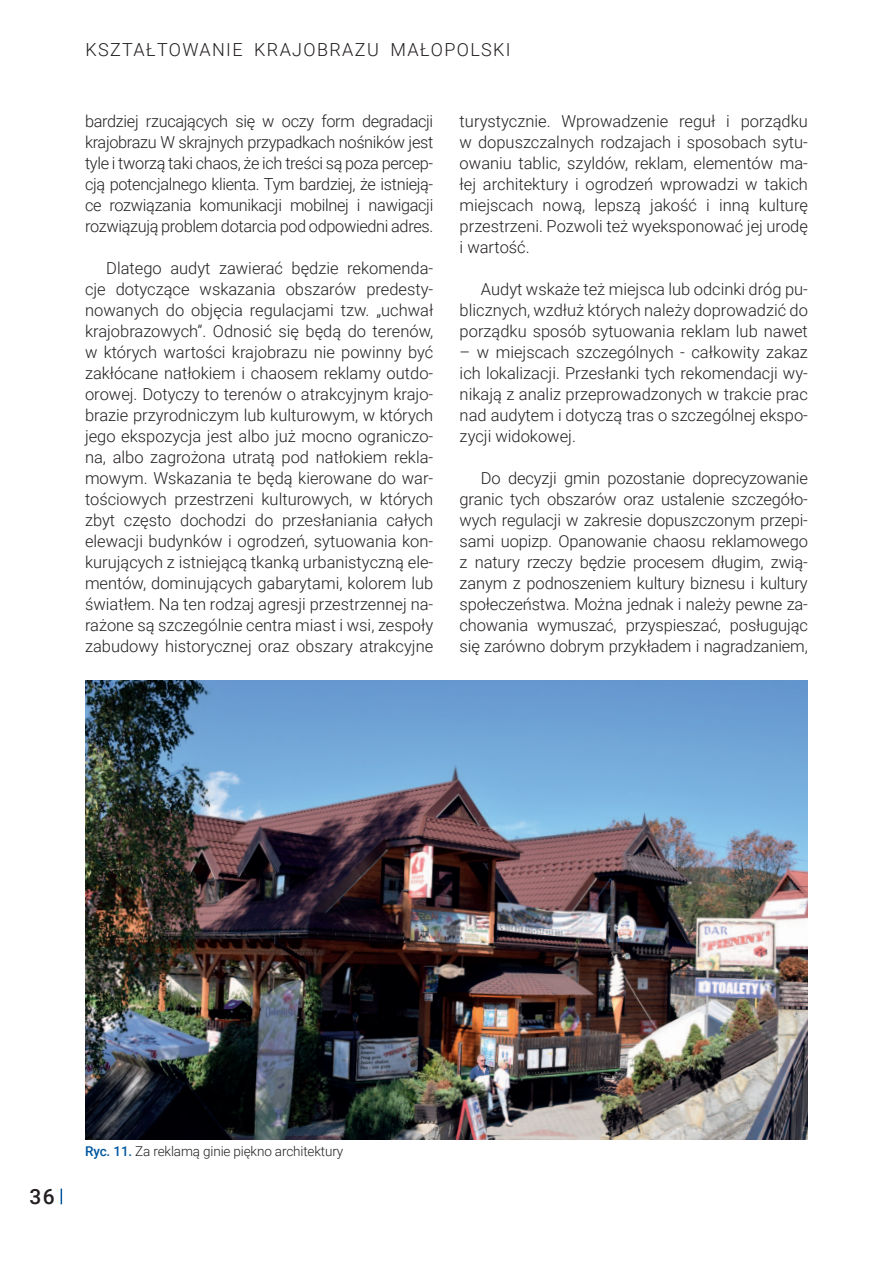
<style>
.page{position:relative;width:893px;height:1263px;background:#fff}
.page>*{position:absolute;margin:0;border:0;box-sizing:border-box;transform-origin:0 0}
.t1{font:500 21px "Roboto";color:#231f20}
.t2{font:300 18px "Roboto";letter-spacing:.075em;color:#231f20}
.t3{font:300 16.5px/21px "Roboto";color:#231f20;text-align:justify}
.t4{font:300 13.5px "Roboto";letter-spacing:-.01em;color:#231f20}
.s1{font-weight:500;color:#01579f}
</style>
<div class="page">
<svg style="left:61px;top:1188px;width:1px;height:16px"></svg>
<img style="left:85px;top:680px;width:723px;height:460px">
<p class="t2" style="left:85px;top:37px;width:26px">Kszta</p>
<p class="t2" style="left:146px;top:37px;width:24px">łtowanie</p>
<p class="t2" style="left:254px;top:37px;width:14px">krajobrazu</p>
<p class="t2" style="left:390px;top:37px;width:54px">Małopo</p>
<p class="t2" style="left:470px;top:37px;width:21px">lski</p>
<p class="t3" style="left:85px;top:110px;width:350px">bardziej rzucających się w oczy form degradacji krajobrazu W skrajnych przypadkach nośników jest tyle i tworzą taki chaos, że ich treści są poza percep&shy;cją potencjalnego klienta. Tym bardziej, że istnieją&shy;ce rozwiązania komunikacji mobilnej i nawigacji rozwiązują problem dotarcia pod odpowiedni adres.</p>
<p class="t3" style="left:85px;top:257px;width:350px;text-indent:21px">Dlatego audyt zawierać będzie rekomenda&shy;cje dotyczące wskazania obszarów predesty&shy;nowanych do objęcia regulacjami tzw. „uchwał krajobrazowych”. Odnosić się będą do terenów, w których wartości krajobrazu nie powinny być zakłócane natłokiem i chaosem reklamy outdo&shy;orowej. Dotyczy to terenów o atrakcyjnym krajo&shy;brazie przyrodniczym lub kulturowym, w których jego ekspozycja jest albo już mocno ograniczo&shy;na, albo zagrożona utratą pod natłokiem rekla&shy;mowym. Wskazania te będą kierowane do war&shy;tościowych przestrzeni kulturowych, w których zbyt często dochodzi do przesłaniania całych elewacji budynków i ogrodzeń, sytuowania kon&shy;kurujących z istniejącą tkanką urbanistyczną ele&shy;mentów, dominujących gabarytami, kolorem lub światłem. Na ten rodzaj agresji przestrzennej na&shy;rażone są szczególnie centra miast i wsi, zespoły zabudowy historycznej oraz obszary atrakcyjne</p>
<p class="t3" style="left:460px;top:110px;width:350px">turystycznie. Wprowadzenie reguł i porządku w dopuszczalnych rodzajach i sposobach sytu&shy;owaniu tablic, szyldów, reklam, elementów ma&shy;łej architektury i ogrodzeń wprowadzi w takich miejscach nową, lepszą jakość i inną kulturę przestrzeni. Pozwoli też wyeksponować jej urodę i wartość.</p>
<p class="t3" style="left:460px;top:278px;width:350px;text-indent:21px">Audyt wskaże też miejsca lub odcinki dróg pu&shy;blicznych, wzdłuż których należy doprowadzić do porządku sposób sytuowania reklam lub nawet</p>
<p class="t3" style="left:460px;top:341px;width:350px">– w miejscach szczególnych - całkowity zakaz ich lokalizacji. Przesłanki tych rekomendacji wy&shy;nikają z analiz przeprowadzonych w trakcie prac nad audytem i dotyczą tras o szczególnej ekspo&shy;zycji widokowej.</p>
<p class="t3" style="left:460px;top:467px;width:350px;text-indent:21px">Do decyzji gmin pozostanie doprecyzowanie granic tych obszarów oraz ustalenie szczegóło&shy;wych regulacji w zakresie dopuszczonym przepi&shy;sami uopizp. Opanowanie chaosu reklamowego z natury rzeczy będzie procesem długim, zwią&shy;zanym z podnoszeniem kultury biznesu i kultury społeczeństwa. Można jednak i należy pewne za&shy;chowania wymuszać, przyspieszać, posługując się zarówno dobrym przykładem i nagradzaniem,</p>
<p class="t1" style="left:29px;top:1182px;width:27px">36</p>
<p class="t4" style="left:85px;top:1142px;width:260px"><span class="s1">Ryc. 11.</span> Za reklamą ginie piękno architektury</p>
</div>
